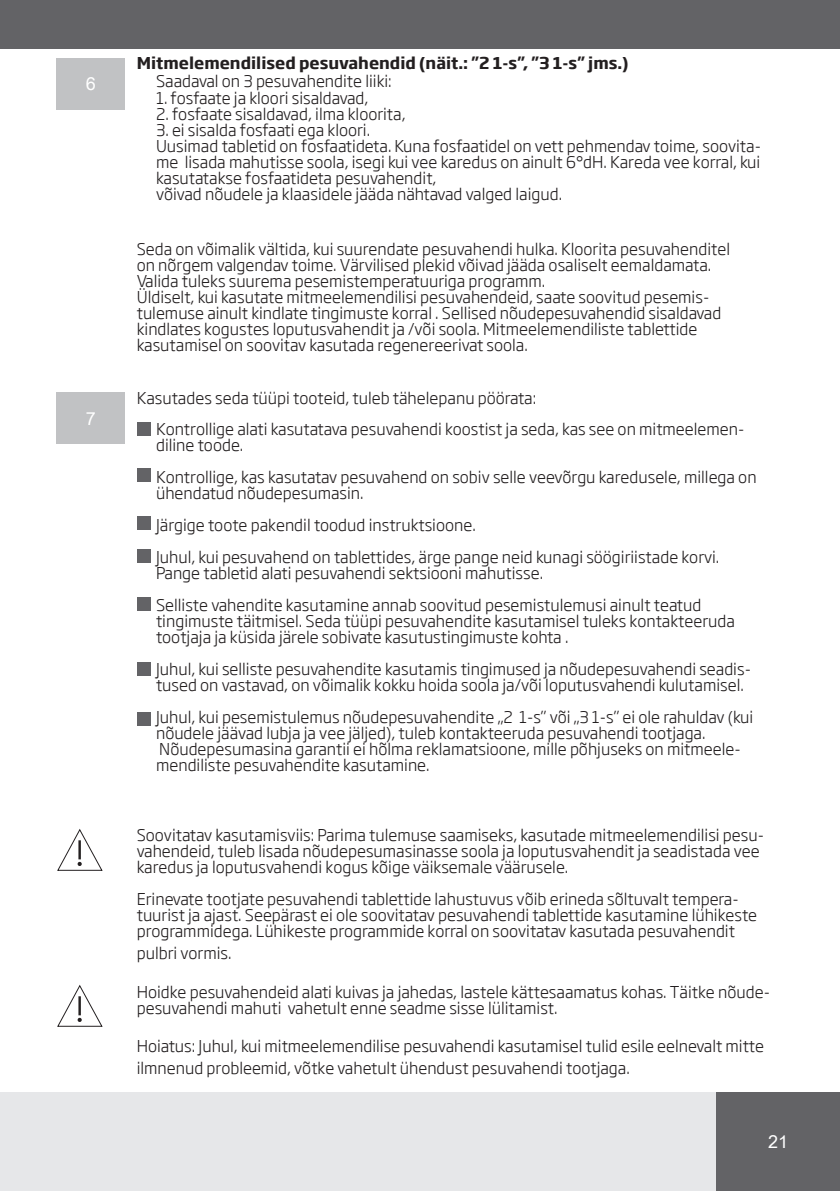
<style>
.page{position:relative;width:840px;height:1191px;background:#fff}
.page>*{position:absolute;margin:0;border:0;box-sizing:border-box;transform-origin:0 0}
.t1{font:18px "Arial Unicode MS";color:#fff}
.Arial_10_regular{font:300 16px/16px "Soho Gothic Pro";color:#231f20}
.Arial_10_regular-2{font:700 16px "Soho Gothic Pro";color:#231f20}
</style>
<div class="page">
<div style="left:0;top:1092px;width:839px;height:99px;background:#e6e7e9"></div>
<div style="left:715px;top:1092px;width:124px;height:99px;background:#636366"></div>
<div style="left:0;top:0;width:839px;height:49px;background:#636366"></div>
<div style="left:57px;top:393px;width:68px;height:51px;background:#c1c2c4"></div>
<div style="left:137px;top:422px;width:13px;height:14px;background:#636366"></div>
<div style="left:137px;top:468px;width:13px;height:14px;background:#636366"></div>
<div style="left:137px;top:516px;width:13px;height:14px;background:#636366"></div>
<div style="left:137px;top:549px;width:13px;height:14px;background:#636366"></div>
<div style="left:137px;top:597px;width:14px;height:14px;background:#636366"></div>
<div style="left:137px;top:711px;width:13px;height:14px;background:#636366"></div>
<div style="left:137px;top:662px;width:14px;height:13px;background:#636366"></div>
<svg style="left:57px;top:829px;width:46px;height:42px"></svg>
<svg style="left:57px;top:984px;width:46px;height:43px"></svg>
<div style="left:57px;top:58px;width:68px;height:51px;background:#c1c2c4"></div>
<p class="t1" style="left:86px;top:71px;width:12px">6</p>
<p class="t1" style="left:86px;top:405px;width:12px">7</p>
<p class="Arial_10_regular-2" style="left:137px;top:51px;width:493px">Mitmelemendilised pesuvahendid (näit.: ”2 1-s”, ”3 1-s” jms.)</p>
<p class="Arial_10_regular" style="left:156px;top:73px;width:237px">Saadaval on 3 pesuvahendite liiki:</p>
<p class="Arial_10_regular" style="left:156px;top:89px;width:214px">1. fosfaate ja kloori sisaldavad,</p>
<p class="Arial_10_regular" style="left:156px;top:105px;width:251px">2. fosfaate sisaldavad, ilma kloorita,</p>
<p class="Arial_10_regular" style="left:156px;top:121px;width:215px">3. ei sisalda fosfaati ega kloori.</p>
<p class="Arial_10_regular" style="left:156px;top:137px;width:606px;text-align:justify">Uusimad tabletid on fosfaatideta. Kuna fosfaatidel on vett pehmendav toime, soovita&shy;me lisada mahutisse soola, isegi kui vee karedus on ainult 6°dH. Kareda vee korral, kui kasutatakse fosfaatideta pesuvahendit,</p>
<p class="Arial_10_regular" style="left:156px;top:185px;width:407px">võivad nõudele ja klaasidele jääda nähtavad valged laigud.</p>
<p class="Arial_10_regular" style="left:137px;top:240px;width:594px">Seda on võimalik vältida, kui suurendate pesuvahendi hulka. Kloorita pesuvahenditel on nõrgem valgendav toime. Värvilised plekid võivad jääda osaliselt eemaldamata.<br>Valida tuleks suurema pesemistemperatuuriga programm.</p>
<p class="Arial_10_regular" style="left:137px;top:288px;width:586px">Üldiselt, kui kasutate mitmeelemendilisi pesuvahendeid, saate soovitud pesemis&shy;tulemuse ainult kindlate tingimuste korral . Sellised nõudepesuvahendid sisaldavad kindlates kogustes loputusvahendit ja /või soola. Mitmeelemendiliste tablettide kasutamisel on soovitav kasutada regenereerivat soola.</p>
<p class="Arial_10_regular" style="left:137px;top:389px;width:401px">Kasutades seda tüüpi tooteid, tuleb tähelepanu pöörata:</p>
<p class="Arial_10_regular" style="left:156px;top:420px;width:589px">Kontrollige alati kasutatava pesuvahendi koostist ja seda, kas see on mitmeelemen&shy;diline toode.</p>
<p class="Arial_10_regular" style="left:156px;top:468px;width:601px">Kontrollige, kas kasutatav pesuvahend on sobiv selle veevõrgu karedusele, millega on ühendatud nõudepesumasin.</p>
<p class="Arial_10_regular" style="left:156px;top:516px;width:321px">Järgige toote pakendil toodud instruktsioone.</p>
<p class="Arial_10_regular" style="left:156px;top:548px;width:564px">Juhul, kui pesuvahend on tablettides, ärge pange neid kunagi söögiriistade korvi.<br>Pange tabletid alati pesuvahendi sektsiooni mahutisse.</p>
<p class="Arial_10_regular" style="left:156px;top:596px;width:580px">Selliste vahendite kasutamine annab soovitud pesemistulemusi ainult teatud tingimuste täitmisel. Seda tüüpi pesuvahendite kasutamisel tuleks kontakteeruda tootjaja ja küsida järele sobivate kasutustingimuste kohta .</p>
<p class="Arial_10_regular" style="left:156px;top:660px;width:596px">Juhul, kui selliste pesuvahendite kasutamis tingimused ja nõudepesuvahendi seadis&shy;tused on vastavad, on võimalik kokku hoida soola ja/või loputusvahendi kulutamisel.</p>
<p class="Arial_10_regular" style="left:156px;top:708px;width:598px">Juhul, kui pesemistulemus nõudepesuvahendite „2 1-s” või „3 1-s” ei ole rahuldav (kui nõudele jäävad lubja ja vee jäljed), tuleb kontakteeruda pesuvahendi tootjaga.</p>
<p class="Arial_10_regular" style="left:156px;top:740px;width:586px">Nõudepesumasina garantii ei hõlma reklamatsioone, mille põhjuseks on mitmeele&shy;mendiliste pesuvahendite kasutamine.</p>
<p class="Arial_10_regular" style="left:137px;top:825px;width:628px">Soovitatav kasutamisviis: Parima tulemuse saamiseks, kasutade mitmeelemendilisi pesu&shy;vahendeid, tuleb lisada nõudepesumasinasse soola ja loputusvahendit ja seadistada vee karedus ja loputusvahendi kogus kõige väiksemale väärusele.</p>
<p class="Arial_10_regular" style="left:137px;top:889px;width:621px">Erinevate tootjate pesuvahendi tablettide lahustuvus võib erineda sõltuvalt tempera&shy;tuurist ja ajast. Seepärast ei ole soovitatav pesuvahendi tablettide kasutamine lühikeste programmidega. Lühikeste programmide korral on soovitatav kasutada pesuvahendit</p>
<p class="Arial_10_regular" style="left:137px;top:943px;width:96px">pulbri vormis.</p>
<p class="Arial_10_regular" style="left:137px;top:982px;width:634px">Hoidke pesuvahendeid alati kuivas ja jahedas, lastele kättesaamatus kohas. Täitke nõude&shy;pesuvahendi mahuti vahetult enne seadme sisse lülitamist.</p>
<p class="Arial_10_regular" style="left:137px;top:1033px;width:628px;line-height:22px">Hoiatus: Juhul, kui mitmeelemendilise pesuvahendi kasutamisel tulid esile eelnevalt mitte ilmnenud probleemid, võtke vahetult ühendust pesuvahendi tootjaga.</p>
<p class="t1" style="left:767px;top:1128px;width:22px">21</p>
</div>
